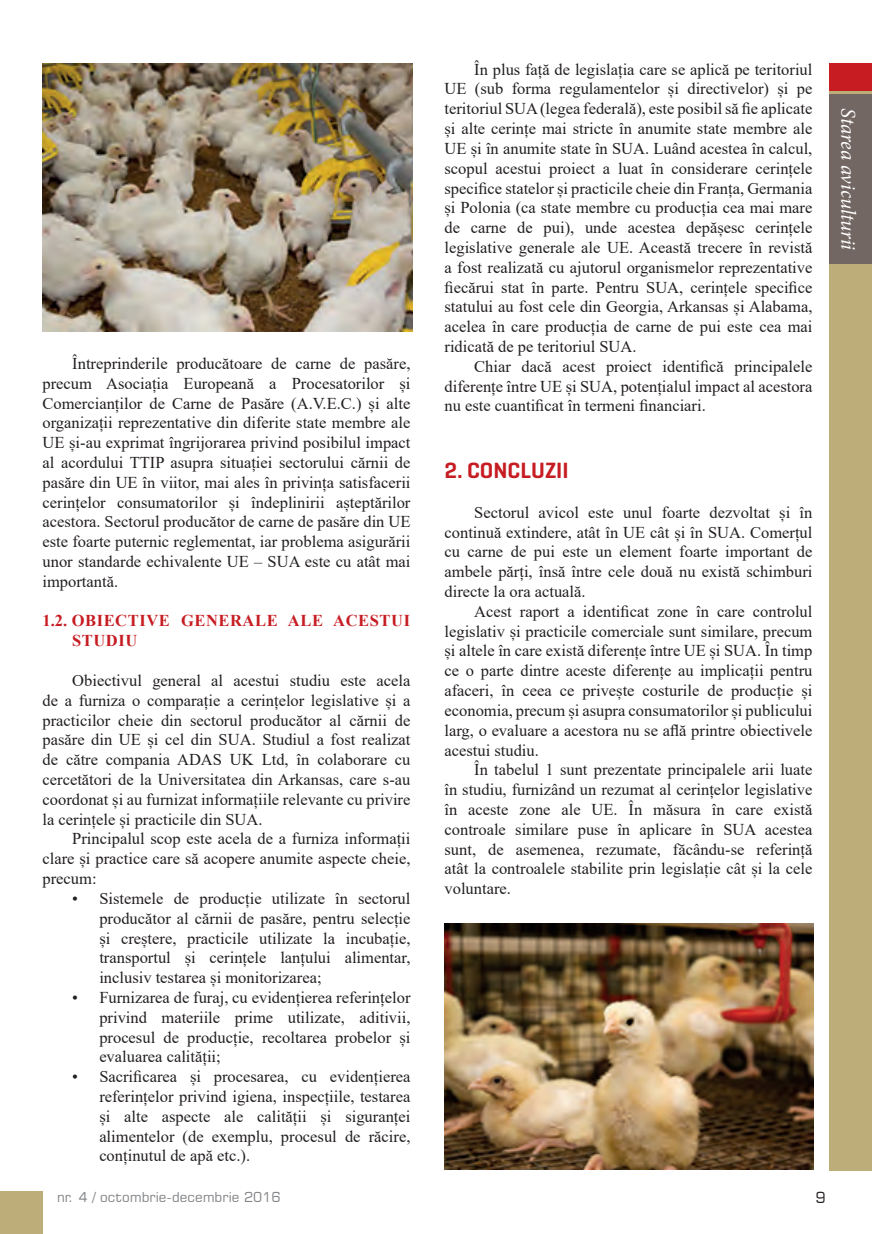
<style>
.page{position:relative;width:872px;height:1234px;background:#fff}
.page>*{position:absolute;margin:0;border:0;box-sizing:border-box;transform-origin:0 0}
.Avic_-_Subtitlu{font:600 22.5px "Geogrotesque";color:#c61c22}
.t1{font:italic 21px "Minion Pro";letter-spacing:-.01em;color:#fff}
.t2{font:16.5px/19.8px "Times New Roman";color:#231f20;text-align:justify}
.t3{font:700 16.5px/19.8px "Times New Roman";letter-spacing:.035em;color:#c61c22}
.t4{font:15px "Square 721 BT";color:#231f20}
.t5{font:13.5px "Square 721 BT";color:#808285}
</style>
<div class="page">
<div style="left:0;top:1191px;width:43px;height:42px;background:#bdad78"></div>
<div style="left:829px;top:64px;width:43px;height:190px;background:#c61c22"></div>
<div style="left:829px;top:91px;width:43px;height:1079px;background:#bdad78"></div>
<div style="left:829px;top:94px;width:43px;height:170px;background:#736763"></div>
<img style="left:42px;top:63px;width:370px;height:268px">
<img style="left:444px;top:923px;width:369px;height:246px">
<p class="t2" style="left:43px;top:353px;width:369px;text-indent:30px">Întreprinderile producătoare de carne de pasăre, precum Asociația Europeană a Procesatorilor și Comercianților de Carne de Pasăre (A.V.E.C.) și alte organizații reprezentative din diferite state membre ale UE și-au exprimat îngrijorarea privind posibilul impact al acordului TTIP asupra situației sectorului cărnii de pasăre din UE în viitor, mai ales în privința satisfacerii cerințelor consumatorilor și îndeplinirii așteptărilor acestora. Sectorul producător de carne de pasăre din UE este foarte puternic reglementat, iar problema asigurării unor standarde echivalente UE – SUA este cu atât mai importantă.</p>
<p class="t3" style="left:72px;top:610px;width:339px;text-indent:-29px">1.2. OBIECTIVE GENERALE ALE ACESTUI<br>STUDIU</p>
<p class="t2" style="left:43px;top:669px;width:369px;text-indent:30px">Obiectivul general al acestui studiu este acela de a furniza o comparație a cerințelor legislative și a practicilor cheie din sectorul producător al cărnii de pasăre din UE și cel din SUA. Studiul a fost realizat de către compania ADAS UK Ltd, în colaborare cu cercetători de la Universitatea din Arkansas, care s-au coordonat și au furnizat informațiile relevante cu privire la cerințele și practicile din SUA.</p>
<p class="t2" style="left:43px;top:828px;width:369px;text-indent:30px">Principalul scop este acela de a furniza informații clare și practice care să acopere anumite aspecte cheie, precum:</p>
<p class="t2" style="left:99px;top:887px;width:313px;text-indent:-27px">• Sistemele de producție utilizate în sectorul producător al cărnii de pasăre, pentru selecție și creștere, practicile utilizate la incubație, transportul și cerințele lanțului alimentar, inclusiv testarea și monitorizarea;</p>
<p class="t2" style="left:99px;top:986px;width:313px;text-indent:-27px">• Furnizarea de furaj, cu evidențierea referințelor privind materiile prime utilizate, aditivii, procesul de producție, recoltarea probelor și evaluarea calității;</p>
<p class="t2" style="left:99px;top:1065px;width:313px;text-indent:-27px">• Sacrificarea și procesarea, cu evidențierea referințelor privind igiena, inspecțiile, testarea și alte aspecte ale calității și siguranței alimentelor (de exemplu, procesul de răcire, conținutul de apă etc.).</p>
<p class="t2" style="left:444px;top:59px;width:369px;text-indent:30px">În plus față de legislația care se aplică pe teritoriul UE (sub forma regulamentelor și directivelor) și pe teritoriul SUA(legea federală), este posibil să fie aplicate și alte cerințe mai stricte în anumite state membre ale UE și în anumite state în SUA. Luând acestea în calcul, scopul acestui proiect a luat în considerare cerințele specifice statelor și practicile cheie din Franța, Germania și Polonia (ca state membre cu producția cea mai mare de carne de pui), unde acestea depășesc cerințele legislative generale ale UE. Această trecere în revistă a fost realizată cu ajutorul organismelor reprezentative fiecărui stat în parte. Pentru SUA, cerințele specifice statului au fost cele din Georgia, Arkansas și Alabama, acelea în care producția de carne de pui este cea mai ridicată de pe teritoriul SUA.</p>
<p class="t2" style="left:444px;top:356px;width:369px;text-indent:30px">Chiar dacă acest proiect identifică principalele diferențe între UE și SUA, potențialul impact al acestora nu este cuantificat în termeni financiari.</p>
<p class="Avic_-_Subtitlu" style="left:444px;top:456px;width:125px">2. CONCLUZII</p>
<p class="t2" style="left:444px;top:501px;width:369px;text-indent:30px">Sectorul avicol este unul foarte dezvoltat și în continuă extindere, atât în UE cât și în SUA. Comerțul cu carne de pui este un element foarte important de ambele părți, însă între cele două nu există schimburi directe la ora actuală.</p>
<p class="t2" style="left:444px;top:600px;width:369px;text-indent:30px">Acest raport a identificat zone în care controlul legislativ și practicile comerciale sunt similare, precum și altele în care există diferențe între UE și SUA. În timp ce o parte dintre aceste diferențe au implicații pentru afaceri, în ceea ce privește costurile de producție și economia, precum și asupra consumatorilor și publicului larg, o evaluare a acestora nu se află printre obiectivele acestui studiu.</p>
<p class="t2" style="left:444px;top:759px;width:369px;text-indent:30px">În tabelul 1 sunt prezentate principalele arii luate în studiu, furnizând un rezumat al cerințelor legislative în aceste zone ale UE. În măsura în care există controale similare puse în aplicare în SUA acestea sunt, de asemenea, rezumate, făcându-se referință atât la controalele stabilite prin legislație cât și la cele voluntare.</p>
<p class="t5" style="left:57px;top:1187px;width:225px">nr. 4 / octombrie-decembrie 2016</p>
<p class="t4" style="left:816px;top:1187px;width:12px">9</p>
<p class="t1" style="left:862px;top:108px;width:143px;rotate:90deg">Starea aviculturii</p>
</div>
